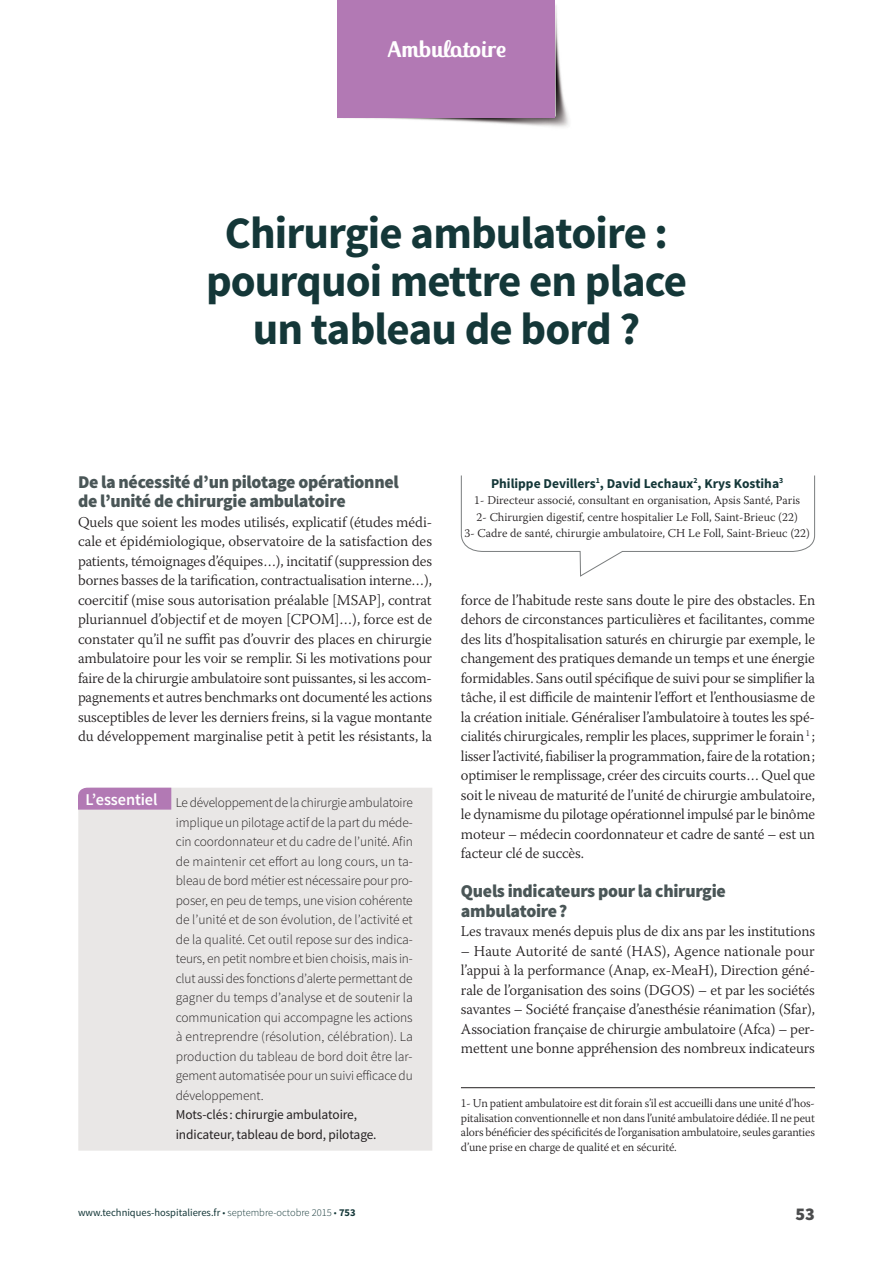
<style>
.page{position:relative;width:893px;height:1263px;background:#fff}
.page>*{position:absolute;margin:0;border:0;box-sizing:border-box;transform-origin:0 0}
.t1{font:700 45px/48px "Source Sans Pro";letter-spacing:-.02em;color:#143738;text-align:center}
.t2{font:700 24px "Jackie";letter-spacing:-.01em;color:#fff}
.t3{font:900 18px/19.5px "Source Sans Pro";letter-spacing:-.02em;color:#4a5657}
.t4{font:900 18px "Source Sans Pro";color:#4b4c4d}
.t5{font:600 16.5px "Source Sans Pro";letter-spacing:-.01em;color:#fff}
.t6{font:300 15px/19.5px "Warnock Pro";letter-spacing:-.01em;color:#231f20;text-align:justify}
.t7{font:300 13.5px/19.5px "Source Sans Pro";letter-spacing:-.01em;color:#231f20;text-align:justify}
.t8{font:13.5px/19.5px "Source Sans Pro";letter-spacing:-.01em;color:#231f20}
.t9{font:700 13.5px "Source Sans Pro";color:#143738}
.t10{font:300 12px/14.4px "Warnock Pro";color:#231f20;text-align:justify}
.t11{font:10.5px "Source Sans Pro";color:#143738}
.s1{font-weight:300}
.s2{font-weight:700}
</style>
<div class="page">
<img style="left:337px;top:5px;width:232px;height:122px">
<div style="left:337px;top:0;width:218px;height:117px;background:#b279b4"></div>
<hr style="left:461px;top:1087px;width:354px;height:1px;background:#231f20">
<div style="left:78px;top:788px;width:354px;height:363px;background:#e9e7e6"></div>
<div style="left:78px;top:788px;width:93px;height:22px;background:#b279b4"></div>
<svg style="left:461px;top:475px;width:354px;height:102px"></svg>
<h2 class="t2" style="left:387px;top:36px;width:121px">Ambulatoire</h2>
<h1 class="t1" style="left:206px;top:211px;width:482px">Chirurgie ambulatoire : pourquoi mettre en place un tableau de bord ?</h1>
<p class="t3" style="left:78px;top:473px;width:322px">De la nécessité d’un pilotage opérationnel de l’unité de chirurgie ambulatoire</p>
<p class="t6" style="left:78px;top:512px;width:356px">Quels que soient les modes utilisés, explicatif (études médi&shy;cale et épidémiologique, observatoire de la satisfaction des patients, témoignages d’équipes…), incitatif (suppression des bornes basses de la tarification, contractualisation interne…), coercitif (mise sous autorisation préalable [MSAP], contrat pluriannuel d’objectif et de moyen [CPOM]…), force est de constater qu’il ne suffit pas d’ouvrir des places en chirurgie ambulatoire pour les voir se remplir. Si les motivations pour faire de la chirurgie ambulatoire sont puissantes, si les accom&shy;pagnements et autres benchmarks ont documenté les actions susceptibles de lever les derniers freins, si la vague montante du développement marginalise petit à petit les résistants, la</p>
<p class="t5" style="left:86px;top:789px;width:74px">L’essentiel</p>
<p class="t7" style="left:176px;top:793px;width:239px">Le développement de la chirurgie ambulatoire implique un pilotage actif de la part du méde&shy;cin coordonnateur et du cadre de l’unité. Afin de maintenir cet effort au long cours, un ta&shy;bleau de bord métier est nécessaire pour pro&shy;poser, en peu de temps, une vision cohérente de l’unité et de son évolution, de l’activité et de la qualité. Cet outil repose sur des indica&shy;teurs, en petit nombre et bien choisis, mais in&shy;clut aussi des fonctions d’alerte permettant de gagner du temps d’analyse et de soutenir la communication qui accompagne les actions à entreprendre (résolution, célébration). La production du tableau de bord doit être lar&shy;gement automatisée pour un suivi efficace du développement.</p>
<p class="t8" style="left:176px;top:1105px;width:202px">Mots-clés : chirurgie ambulatoire, indicateur, tableau de bord, pilotage.</p>
<p class="t9" style="left:491px;top:474px;width:294px">Philippe Devillers<sup>1</sup>, David Lechaux<sup>2</sup>, Krys Kostiha<sup>3</sup></p>
<p class="t10" style="left:464px;top:492px;width:347px;line-height:16.5px;text-align:center">1- Directeur associé, consultant en organisation, Apsis Santé, Paris<br>2- Chirurgien digestif, centre hospitalier Le Foll, Saint-Brieuc (22)<br>3- Cadre de santé, chirurgie ambulatoire, CH Le Foll, Saint-Brieuc (22)</p>
<p class="t6" style="left:461px;top:590px;width:356px">force de l’habitude reste sans doute le pire des obstacles. En dehors de circonstances particulières et facilitantes, comme des lits d’hospitalisation saturés en chirurgie par exemple, le changement des pratiques demande un temps et une énergie formidables. Sans outil spécifique de suivi pour se simplifier la tâche, il est difficile de maintenir l’effort et l’enthousiasme de la création initiale. Généraliser l’ambulatoire à toutes les spé&shy;cialités chirurgicales, remplir les places, supprimer le forain <sup>1</sup> ; lisser l’activité, fiabiliser la programmation, faire de la rotation ; optimiser le remplissage, créer des circuits courts… Quel que soit le niveau de maturité de l’unité de chirurgie ambulatoire, le dynamisme du pilotage opérationnel impulsé par le binôme moteur – médecin coordonnateur et cadre de santé – est un facteur clé de succès.</p>
<p class="t3" style="left:461px;top:882px;width:266px">Quels indicateurs pour la chirurgie ambulatoire ?</p>
<p class="t6" style="left:461px;top:921px;width:356px">Les travaux menés depuis plus de dix ans par les institutions</p>
<p class="t6" style="left:461px;top:941px;width:356px">– Haute Autorité de santé (HAS), Agence nationale pour l’appui à la performance (Anap, ex-MeaH), Direction géné&shy;rale de l’organisation des soins (DGOS) – et par les sociétés savantes – Société française d’anesthésie réanimation (Sfar), Association française de chirurgie ambulatoire (Afca) – per&shy;mettent une bonne appréhension des nombreux indicateurs</p>
<p class="t10" style="left:461px;top:1096px;width:355px">1- Un patient ambulatoire est dit forain s’il est accueilli dans une unité d’hos&shy;pitalisation conventionnelle et non dans l’unité ambulatoire dédiée. Il ne peut alors bénéficier des spécificités de l’organisation ambulatoire, seules garanties d’une prise en charge de qualité et en sécurité.</p>
<p class="t11" style="left:78px;top:1205px;width:279px">www.techniques-hospitalieres.fr <span class="s1">• septembre-octobre 2015 •</span> <span class="s2">753</span></p>
<p class="t4" style="left:795px;top:1202px;width:21px">53</p>
</div>
